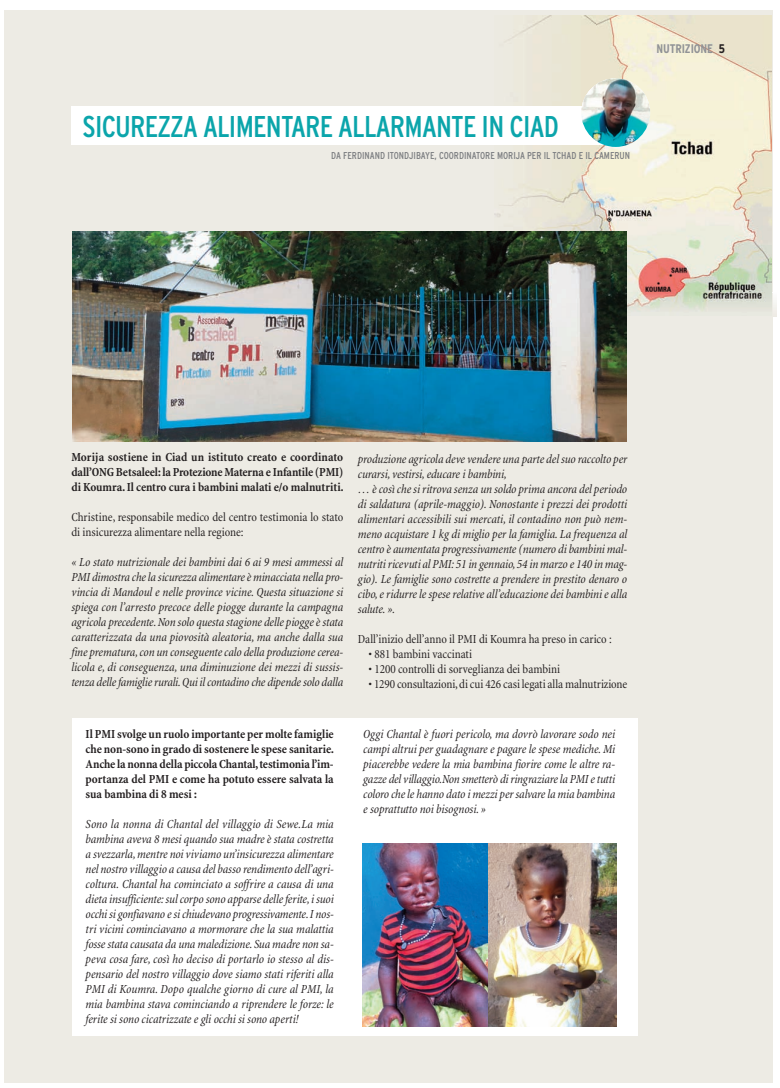
<style>
.page{position:relative;width:780px;height:1088px;background:#fff}
.page>*{position:absolute;margin:0;border:0;box-sizing:border-box;transform-origin:0 0}
.t1{font:condensed 30px "Interstate";letter-spacing:-.025em;color:#0ba5ab}
.t2{font:italic condensed 12.5px/15px "Minion";letter-spacing:-.01em;color:#231f20;text-align:justify}
.t3{font:700 condensed 12.5px/15px "Minion";letter-spacing:-.005em;color:#231f20;text-align:justify}
.t4{font:condensed 12.5px/15px "Minion";letter-spacing:-.005em;color:#231f20}
.t5{font:700 condensed 12.5px "Interstate";letter-spacing:-.01em;color:#919396}
.t6{font:condensed 10px "Interstate";color:#7e8083}
.s1{color:#231f20}
</style>
<div class="page">
<div style="left:5px;top:11px;width:767px;height:1072px;background:#edebe4"></div>
<img style="left:595px;top:15px;width:176px;height:278px">
<div style="left:72px;top:718px;width:565px;height:317px;background:#fff"></div>
<img style="left:362px;top:844px;width:126px;height:182px">
<img style="left:488px;top:844px;width:128px;height:182px">
<img style="left:494px;top:15px;width:101px;height:216px">
<div style="left:71px;top:106px;width:557px;height:39px;background:#fff"></div>
<img style="left:581px;top:78px;width:69px;height:69px;border-radius:50%">
<img style="left:626px;top:293px;width:150px;height:23px">
<img style="left:626px;top:293px;width:145px;height:22px">
<img style="left:72px;top:231px;width:554px;height:210px">
<h1 class="t1" style="left:83px;top:109px;width:478px">SICUREZZA ALIMENTARE ALLARMANTE IN CIAD</h1>
<p class="t6" style="left:331px;top:149px;width:300px">DA FERDINAND ITONDJIBAYE, COORDINATORE MORIJA PER IL TCHAD E IL CAMERUN</p>
<p class="t5" style="left:656px;top:41px;width:70px">NUTRIZIONE <span class="s1">5</span></p>
<p class="t3" style="left:71px;top:451px;width:273px">Morija sostiene in Ciad un istituto creato e coordinato dall’ONG Betsaleel: la Protezione Materna e Infantile (PMI) di Koumra. Il centro cura i bambini malati e/o malnutriti.</p>
<p class="t4" style="left:71px;top:511px;width:273px">Christine, responsabile medico del centro testimonia lo stato di insicurezza alimentare nella regione:</p>
<p class="t2" style="left:71px;top:556px;width:273px">« Lo stato nutrizionale dei bambini dai 6 ai 9 mesi ammessi al PMI dimostra che la sicurezza alimentare è minacciata nella pro&shy;vincia di Mandoul e nelle province vicine. Questa situazione si spiega con l’arresto precoce delle piogge durante la campagna agricola precedente. Non solo questa stagione delle piogge è stata caratterizzata da una piovosità aleatoria, ma anche dalla sua fine prematura, con un conseguente calo della produzione cerea&shy;licola e, di conseguenza, una diminuzione dei mezzi di sussis&shy;tenza delle famiglie rurali. Qui il contadino che dipende solo dalla</p>
<p class="t2" style="left:358px;top:453px;width:271px;text-align:left">produzione agricola deve vendere una parte del suo raccolto per curarsi, vestirsi, educare i bambini,<br>… è così che si ritrova senza un soldo prima ancora del periodo di saldatura (aprile-maggio). Nonostante i prezzi dei prodotti alimentari accessibili sui mercati, il contadino non può nem&shy;meno acquistare 1 kg di miglio per la famiglia. La frequenza al centro è aumentata progressivamente (numero di bambini mal&shy;nutriti ricevuti al PMI: 51 in gennaio, 54 in marzo e 140 in mag&shy;gio). Le famiglie sono costrette a prendere in prestito denaro o cibo, e ridurre le spese relative all’educazione dei bambini e alla salute. ».</p>
<p class="t4" style="left:358px;top:633px;width:255px">Dall’inizio dell’anno il PMI di Koumra ha preso in carico :</p>
<p class="t4" style="left:368px;top:648px;width:105px">• 881 bambini vaccinati</p>
<p class="t4" style="left:368px;top:663px;width:193px">• 1200 controlli di sorveglianza dei bambini</p>
<p class="t4" style="left:368px;top:678px;width:260px">• 1290 consultazioni,di cui 426 casi legati alla malnutrizione</p>
<p class="t3" style="left:86px;top:727px;width:250px">Il PMI svolge un ruolo importante per molte famiglie che non-sono in grado di sostenere le spese sanitarie.<br>Anche la nonna della piccola Chantal,testimonia l’im&shy;portanza del PMI e come ha potuto essere salvata la sua bambina di 8 mesi :</p>
<p class="t2" style="left:86px;top:817px;width:250px">Sono la nonna di Chantal del villaggio di Sewe.La mia bambina aveva 8 mesi quando sua madre è stata costretta a svezzarla, mentre noi viviamo un’insicurezza alimentare nel nostro villaggio a causa del basso rendimento dell’agri&shy;coltura. Chantal ha cominciato a soffrire a causa di una dieta insufficiente: sul corpo sono apparse delle ferite, i suoi occhi si gonfiavano e si chiudevano progressivamente. I nos&shy;tri vicini cominciavano a mormorare che la sua malattia fosse stata causata da una maledizione. Sua madre non sa&shy;peva cosa fare, così ho deciso di portarlo io stesso al dis&shy;pensario del nostro villaggio dove siamo stati riferiti alla PMI di Koumra. Dopo qualche giorno di cure al PMI, la mia bambina stava cominciando a riprendere le forze: le ferite si sono cicatrizzate e gli occhi si sono aperti!</p>
<p class="t2" style="left:363px;top:727px;width:253px">Oggi Chantal è fuori pericolo, ma dovrò lavorare sodo nei campi altrui per guadagnare e pagare le spese mediche. Mi piacerebbe vedere la mia bambina fiorire come le altre ra&shy;gazze del villaggio.Non smetterò di ringraziare la PMI e tutti coloro che le hanno dato i mezzi per salvare la mia bambina e soprattutto noi bisognosi. »</p>
</div>
